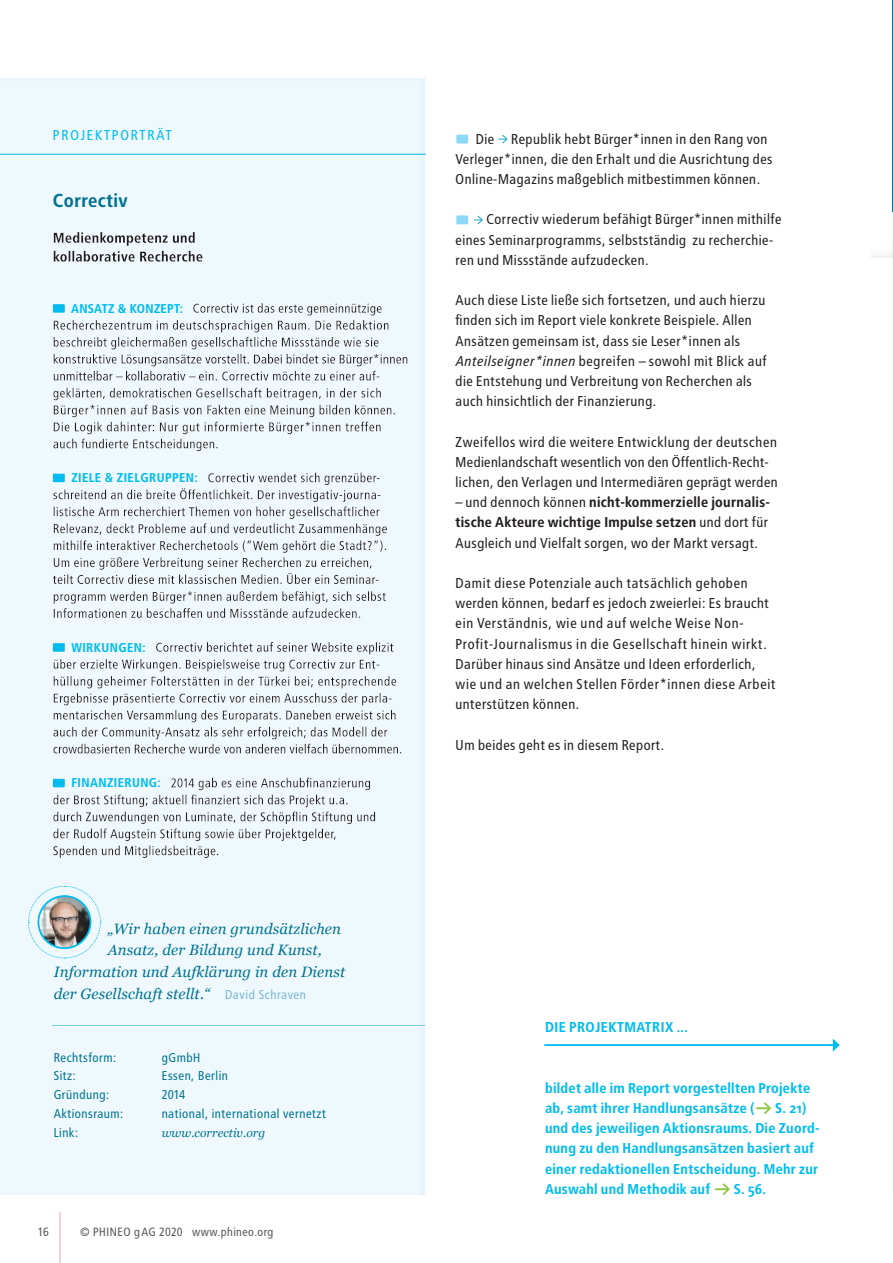
<style>
.page{position:relative;width:893px;height:1263px;background:#fff}
.page>*{position:absolute;margin:0;border:0;box-sizing:border-box;transform-origin:0 0}
.t1{font:18.75px "Transit Print OT Bld";color:#007393}
.t2{font:italic 15px "Georgia";letter-spacing:.01em;color:#007393}
.Fliesstext_auf_Grund{font:14.25px/20.2px "Transit Print OT";color:#231f20}
.Fliesstext_auf_Grund-2{font:14.25px/20.2px "Transit Print OT Bld";color:#00bcf1}
.t3{font:14.25px "Transit Print OT";letter-spacing:.08em;color:#00bcf1}
.t4{font:12.75px "Transit Print OT";color:#007393}
.t5{font:12.75px "Transit Print OT Bld";letter-spacing:.01em;color:#00bcf1}
.t6{font:12px "Transit Print OT";color:#57585a}
.t7{font:italic 12px "Georgia";color:#007393}
.s1{font-family:"Transit Print OT";font-style:normal;font-size:12.75px;color:#7ab8ce}
.s2{font-style:italic}
.s3{font-family:"Transit Print OT Bld"}
.s4{color:#8bc63e}
</style>
<div class="page">
<div style="left:0;top:77px;width:426px;height:1119px;background:#8dd7f7;opacity:.12"></div>
<hr style="left:60px;top:1212px;width:1px;height:51px;background:#f6a7b4">
<hr style="left:892px;top:0;width:1px;height:570px;background:#007393">
<hr style="left:892px;top:213px;width:1px;height:980px;background:#eff9fd">
<hr style="left:892px;top:211px;width:1px;height:48px;background:#8dd7f7;opacity:.35">
<hr style="left:892px;top:304px;width:1px;height:47px;background:#e0f4fc">
<hr style="left:892px;top:398px;width:1px;height:46px;background:#e0f4fc">
<hr style="left:892px;top:491px;width:1px;height:47px;background:#e0f4fc">
<hr style="left:892px;top:585px;width:1px;height:47px;background:#e0f4fc">
<hr style="left:892px;top:678px;width:1px;height:47px;background:#e0f4fc">
<hr style="left:892px;top:866px;width:1px;height:46px;background:#e0f4fc">
<hr style="left:892px;top:959px;width:1px;height:47px;background:#e0f4fc">
<hr style="left:892px;top:1053px;width:1px;height:46px;background:#e0f4fc">
<hr style="left:892px;top:1146px;width:1px;height:47px;background:#e0f4fc">
<div style="left:456px;top:135px;width:12px;height:9px;background:#8dd7f7"></div>
<svg style="left:498px;top:135px;width:10px;height:9px"></svg>
<div style="left:456px;top:215px;width:12px;height:9px;background:#8dd7f7"></div>
<svg style="left:474px;top:215px;width:9px;height:9px"></svg>
<hr style="left:544px;top:1044px;width:290px;height:2px;background:#00bcf1">
<svg style="left:833px;top:1038px;width:7px;height:13px"></svg>
<img style="left:872px;top:239px;width:21px;height:18px">
<hr style="left:892px;top:772px;width:1px;height:47px;background:#e0f4fc">
<p class="t3" style="left:53px;top:126px;width:121px">PROJEKTPORTRÄT</p>
<h1 class="t1" style="left:53px;top:189px;width:77px">Correctiv</h1>
<p class="t5" style="left:71px;top:301px;width:114px">ANSATZ &amp; KONZEPT:</p>
<p class="t5" style="left:71px;top:470px;width:128px">ZIELE &amp; ZIELGRUPPEN:</p>
<p class="t5" style="left:71px;top:640px;width:76px">WIRKUNGEN:</p>
<p class="t5" style="left:71px;top:775px;width:91px">FINANZIERUNG:</p>
<p class="t2" style="left:108px;top:917px;width:235px">„Wir haben einen grundsätzlichen</p>
<p class="t2" style="left:108px;top:939px;width:216px">Ansatz, der Bildung und Kunst,</p>
<p class="t2" style="left:54px;top:961px;width:293px">Information und Aufklärung in den Dienst</p>
<p class="t2" style="left:54px;top:983px;width:254px">der Gesellschaft stellt.“ <span class="s1">David Schraven</span></p>
<p class="t4" style="left:54px;top:1050px;width:65px">Rechtsform:</p>
<p class="t4" style="left:162px;top:1050px;width:41px">gGmbH</p>
<p class="t4" style="left:54px;top:1068px;width:24px">Sitz:</p>
<p class="t4" style="left:162px;top:1068px;width:68px">Essen, Berlin</p>
<p class="t4" style="left:54px;top:1087px;width:58px">Gründung:</p>
<p class="t4" style="left:162px;top:1087px;width:26px">2014</p>
<p class="t4" style="left:54px;top:1106px;width:72px">Aktionsraum:</p>
<p class="t4" style="left:162px;top:1106px;width:166px">national, international vernetzt</p>
<p class="t4" style="left:54px;top:1125px;width:26px">Link:</p>
<p class="t7" style="left:162px;top:1124px;width:105px">www.correctiv.org</p>
<p class="t6" style="left:38px;top:1225px;width:13px">16</p>
<p class="t6" style="left:80px;top:1225px;width:195px">© PHINEO gAG 2020 www.phineo.org</p>
<p class="Fliesstext_auf_Grund" style="left:455px;top:128px;width:319px;text-indent:20px">Die Republik hebt Bürger*innen in den Rang von<br>Verleger*innen, die den Erhalt und die Ausrichtung des<br>Online-Magazins maßgeblich mitbestimmen können.</p>
<p class="Fliesstext_auf_Grund" style="left:455px;top:209px;width:328px;text-indent:31px">Correctiv wiederum befähigt Bürger*innen mithilfe eines Seminarprogramms, selbstständig zu recherchie&shy;ren und Missstände aufzudecken.</p>
<p class="Fliesstext_auf_Grund" style="left:455px;top:290px;width:313px">Auch diese Liste ließe sich fortsetzen, und auch hierzu finden sich im Report viele konkrete Beispiele. Allen Ansätzen gemeinsam ist, dass sie Leser*innen als <span class="s2">Anteilseigner*innen</span> begreifen – sowohl mit Blick auf die Entstehung und Verbreitung von Recherchen als auch hinsichtlich der Finanzierung.</p>
<p class="Fliesstext_auf_Grund" style="left:455px;top:431px;width:324px">Zweifellos wird die weitere Entwicklung der deutschen<br>Medienlandschaft wesentlich von den Öffentlich-Recht&shy;lichen, den Verlagen und Intermediären geprägt werden</p>
<p class="Fliesstext_auf_Grund" style="left:455px;top:492px;width:315px;text-align:justify">– und dennoch können <span class="s3">nicht-kommerzielle journalis&shy;tische Akteure wichtige Impulse setzen</span> und dort für Ausgleich und Vielfalt sorgen, wo der Markt versagt.</p>
<p class="Fliesstext_auf_Grund" style="left:455px;top:573px;width:322px">Damit diese Potenziale auch tatsächlich gehoben werden können, bedarf es jedoch zweierlei: Es braucht ein Verständnis, wie und auf welche Weise Non-Profit-Journalismus in die Gesellschaft hinein wirkt.<br>Darüber hinaus sind Ansätze und Ideen erforderlich, wie und an welchen Stellen Förder*innen diese Arbeit unterstützen können.</p>
<p class="Fliesstext_auf_Grund" style="left:455px;top:734px;width:211px">Um beides geht es in diesem Report.</p>
<p class="Fliesstext_auf_Grund-2" style="left:545px;top:1017px;width:145px">DIE PROJEKTMATRIX ...</p>
<p class="Fliesstext_auf_Grund-2" style="left:545px;top:1078px;width:267px">bildet alle im Report vorgestellten Projekte</p>
<p class="Fliesstext_auf_Grund-2" style="left:545px;top:1098px;width:263px">ab, samt ihrer Handlungsansätze (<span class="s4">→</span> S. 21)</p>
<p class="Fliesstext_auf_Grund-2" style="left:545px;top:1118px;width:276px">und des jeweiligen Aktionsraums. Die Zuord&shy;nung zu den Handlungsansätzen basiert auf einer redaktionellen Entscheidung. Mehr zur</p>
<p class="Fliesstext_auf_Grund-2" style="left:545px;top:1179px;width:223px">Auswahl und Methodik auf <span class="s4">→</span> S. 56.</p>
</div>
